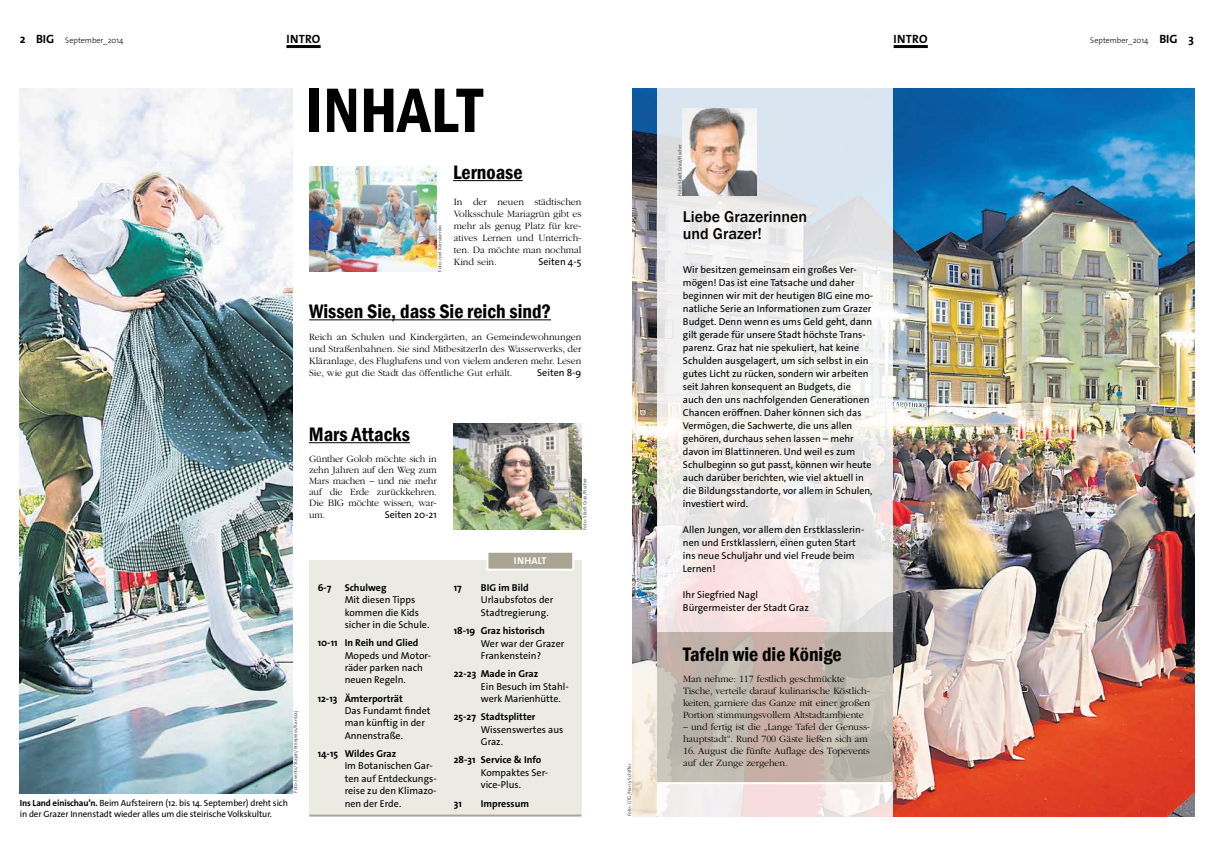
<style>
.page{position:relative;width:1214px;height:851px;background:#fff}
.page>*{position:absolute;margin:0;border:0;box-sizing:border-box;transform-origin:0 0}
.t1{font:600 condensed 65px "Franklin Gothic";color:#000}
.t2{font:600 condensed 20px "Franklin Gothic";color:#000}
.t3{font:500 16px/17px "Franklin Gothic";color:#000}
.t4{font:700 12px "The Sans Os F";letter-spacing:.02em;color:#000}
.t5{font:10px/13px "The Sans Os F";color:#000}
.t6{font:300 10px/12px "ITC Garamond Std";letter-spacing:-.01em;color:#000;text-align:justify}
.t7{font:700 10px "The Sans Os F";color:#000}
.t8{font:700 10px "The Sans Os F";letter-spacing:.02em;color:#fff}
.t9{font:9px/10.8px "The Sans Os F";letter-spacing:-.01em;color:#000}
.t10{font:300 8px "The Sans Os F";color:#000}
.t11{font:5px "The Sans Os F";color:#58595b}
.s1{font-weight:700;font-size:12px}
.s2{font-weight:700}
</style>
<div class="page">
<img style="left:309px;top:166px;width:128px;height:105px">
<img style="left:454px;top:423px;width:127px;height:107px">
<hr style="left:286px;top:45px;width:34px;height:3px;background:#000">
<hr style="left:893px;top:45px;width:34px;height:3px;background:#000">
<div style="left:309px;top:560px;width:272px;height:254px;background:#ebebe4"></div>
<hr style="left:453px;top:180px;width:69px;height:1px;background:#000">
<hr style="left:309px;top:442px;width:101px;height:1px;background:#000">
<hr style="left:309px;top:319px;width:242px;height:1px;background:#000">
<hr style="left:309px;top:814px;width:272px;height:2px;background:#aaa593">
<div style="left:487px;top:551px;width:86px;height:18px;background:#aaa593"></div>
<div style="left:486px;top:550px;width:88px;height:20px;border:2px solid #fff"></div>
<img style="left:632px;top:88px;width:561px;height:728px">
<svg style="left:657px;top:88px;width:235px;height:729px"></svg>
<svg style="left:657px;top:632px;width:235px;height:150px"></svg>
<hr style="left:657px;top:782px;width:235px;height:2px;background:#fff">
<img style="left:20px;top:88px;width:272px;height:705px">
<img style="left:682px;top:108px;width:74px;height:87px">
<p class="t10" style="left:20px;top:35px;width:105px"><span class="s1">2 BIG</span> September_2014</p>
<p class="t4" style="left:286px;top:31px;width:35px">INTRO</p>
<p class="t4" style="left:893px;top:31px;width:35px">INTRO</p>
<p class="t10" style="left:1090px;top:35px;width:105px">September_2014 <span class="s1">BIG 3</span></p>
<p class="t1" style="left:305px;top:67px;width:178px">INHALT</p>
<p class="t11" style="left:436px;top:271px;width:48px;rotate:-90deg">Foto: Joel Kernasenko</p>
<p class="t2" style="left:453px;top:159px;width:71px">Lernoase</p>
<p class="t6" style="left:454px;top:196px;width:129px">In der neuen städtischen Volksschule Mariagrün gibt es mehr als genug Platz für kre&shy;atives Lernen und Unterrich&shy;ten. Da möchte man nochmal Kind sein.</p>
<p class="t5" style="left:538px;top:255px;width:44px">Seiten 4-5</p>
<p class="t2" style="left:309px;top:298px;width:243px">Wissen Sie, dass Sie reich sind?</p>
<p class="t6" style="left:309px;top:331px;width:274px">Reich an Schulen und Kindergärten, an Gemeindewohnungen und Straßenbahnen. Sie sind MitbesitzerIn des Wasserwerks, der Kläranlage, des Flughafens und von vielem anderen mehr. Lesen Sie, wie gut die Stadt das öffentliche Gut erhält.</p>
<p class="t5" style="left:537px;top:366px;width:46px">Seiten 8-9</p>
<p class="t2" style="left:309px;top:421px;width:103px">Mars Attacks</p>
<p class="t6" style="left:309px;top:453px;width:129px;line-height:11px">Günther Golob möchte sich in zehn Jahren auf den Weg zum Mars machen – und nie mehr auf die Erde zurückkehren.<br>Die BIG möchte wissen, war-</p>
<p class="t6" style="left:309px;top:509px;width:18px">um.</p>
<p class="t5" style="left:384px;top:508px;width:54px">Seiten 20-21</p>
<p class="t11" style="left:292px;top:792px;width:83px;rotate:-90deg">Foto: Ivents/Stajan/Kniepeiss/Kanizaj</p>
<p class="t9" style="left:20px;top:797px;width:269px"><span class="s2">Ins Land einischau’n.</span> Beim Aufsteirern (12. bis 14. September) dreht sich in der Grazer Innenstadt wieder alles um die steirische Volkskultur.</p>
<p class="t7" style="left:317px;top:581px;width:15px">6-7</p>
<p class="t5" style="left:344px;top:581px;width:86px;line-height:12.4px"><span class="s2">Schulweg<br></span>Mit diesen Tipps kommen die Kids sicher in die Schule.</p>
<p class="t5" style="left:344px;top:636px;width:88px;line-height:12.4px;text-indent:-27px"><span class="s2">10-11 In Reih und Glied<br></span>Mopeds und Motor&shy;räder parken nach neuen Regeln.</p>
<p class="t5" style="left:344px;top:692px;width:87px;line-height:12.4px;text-indent:-27px"><span class="s2">12-13 Ämterporträt<br></span>Das Fundamt findet man künftig in der<br>Annenstraße.</p>
<p class="t5" style="left:344px;top:747px;width:93px;line-height:12.4px;text-indent:-27px"><span class="s2">14-15 Wildes Graz<br></span>Im Botanischen Gar&shy;ten auf Entdeckungs&shy;reise zu den Klimazo&shy;nen der Erde.</p>
<p class="t8" style="left:514px;top:554px;width:34px">INHALT</p>
<p class="t7" style="left:454px;top:581px;width:9px">17</p>
<p class="t5" style="left:481px;top:581px;width:74px;line-height:12.5px"><span class="s2">BIG im Bild<br></span>Urlaubsfotos der<br>Stadtregierung.</p>
<p class="t5" style="left:481px;top:624px;width:85px;line-height:12.5px;text-indent:-27px"><span class="s2">18-19 Graz historisch<br></span>Wer war der Grazer<br>Frankenstein?</p>
<p class="t5" style="left:481px;top:667px;width:89px;line-height:12.5px;text-indent:-27px"><span class="s2">22-23 Made in Graz<br></span>Ein Besuch im Stahl&shy;werk Marienhütte.</p>
<p class="t5" style="left:481px;top:710px;width:84px;line-height:12.5px;text-indent:-27px"><span class="s2">25-27 Stadtsplitter<br></span>Wissenswertes aus<br>Graz.</p>
<p class="t5" style="left:481px;top:753px;width:69px;line-height:12.5px;text-indent:-27px"><span class="s2">28-31 Service &amp; Info<br></span>Kompaktes Ser&shy;vice-Plus.</p>
<p class="t7" style="left:454px;top:796px;width:9px">31</p>
<p class="t7" style="left:481px;top:796px;width:50px">Impressum</p>
<p class="t11" style="left:581px;top:530px;width:54px;rotate:-90deg">Foto: Stadt Graz/Fischer</p>
<p class="t11" style="left:626px;top:816px;width:54px;rotate:-90deg">Foto: GTG/Harry Schiffer</p>
<p class="t11" style="left:676px;top:196px;width:54px;rotate:-90deg">Foto: Stadt Graz/Fischer</p>
<p class="t3" style="left:683px;top:208px;width:126px">Liebe Grazerinnen und Grazer!</p>
<p class="t5" style="left:683px;top:263px;width:192px">Wir besitzen gemeinsam ein großes Ver&shy;mögen! Das ist eine Tatsache und daher beginnen wir mit der heutigen BIG eine mo&shy;natliche Serie an Informationen zum Grazer Budget. Denn wenn es ums Geld geht, dann gilt gerade für unsere Stadt höchste Trans&shy;parenz. Graz hat nie spekuliert, hat keine Schulden ausgelagert, um sich selbst in ein gutes Licht zu rücken, sondern wir arbeiten seit Jahren konsequent an Budgets, die auch den uns nachfolgenden Generationen Chancen eröffnen. Daher können sich das Vermögen, die Sachwerte, die uns allen gehören, durchaus sehen lassen – mehr davon im Blattinneren. Und weil es zum Schulbeginn so gut passt, können wir heute auch darüber berichten, wie viel aktuell in die Bildungsstandorte, vor allem in Schulen, investiert wird.</p>
<p class="t5" style="left:683px;top:523px;width:183px">Allen Jungen, vor allem den Erstklasslerin&shy;nen und Erstklasslern, einen guten Start ins neue Schuljahr und viel Freude beim Lernen!</p>
<p class="t5" style="left:683px;top:588px;width:127px">Ihr Siegfried Nagl<br>Bürgermeister der Stadt Graz</p>
<p class="t2" style="left:683px;top:641px;width:160px">Tafeln wie die Könige</p>
<p class="t6" style="left:683px;top:672px;width:188px;text-align:left">Man nehme: 117 festlich geschmückte Tische, verteile darauf kulinarische Köstlich&shy;keiten, garniere das Ganze mit einer großen Portion stimmungsvollem Altstadtambiente</p>
<p class="t6" style="left:683px;top:720px;width:188px">– und fertig ist die „Lange Tafel der Genuss&shy;hauptstadt“. Rund 700 Gäste ließen sich am</p>
<p class="t6" style="left:683px;top:744px;width:188px">16. August die fünfte Auflage des Topevents auf der Zunge zergehen.</p>
</div>
